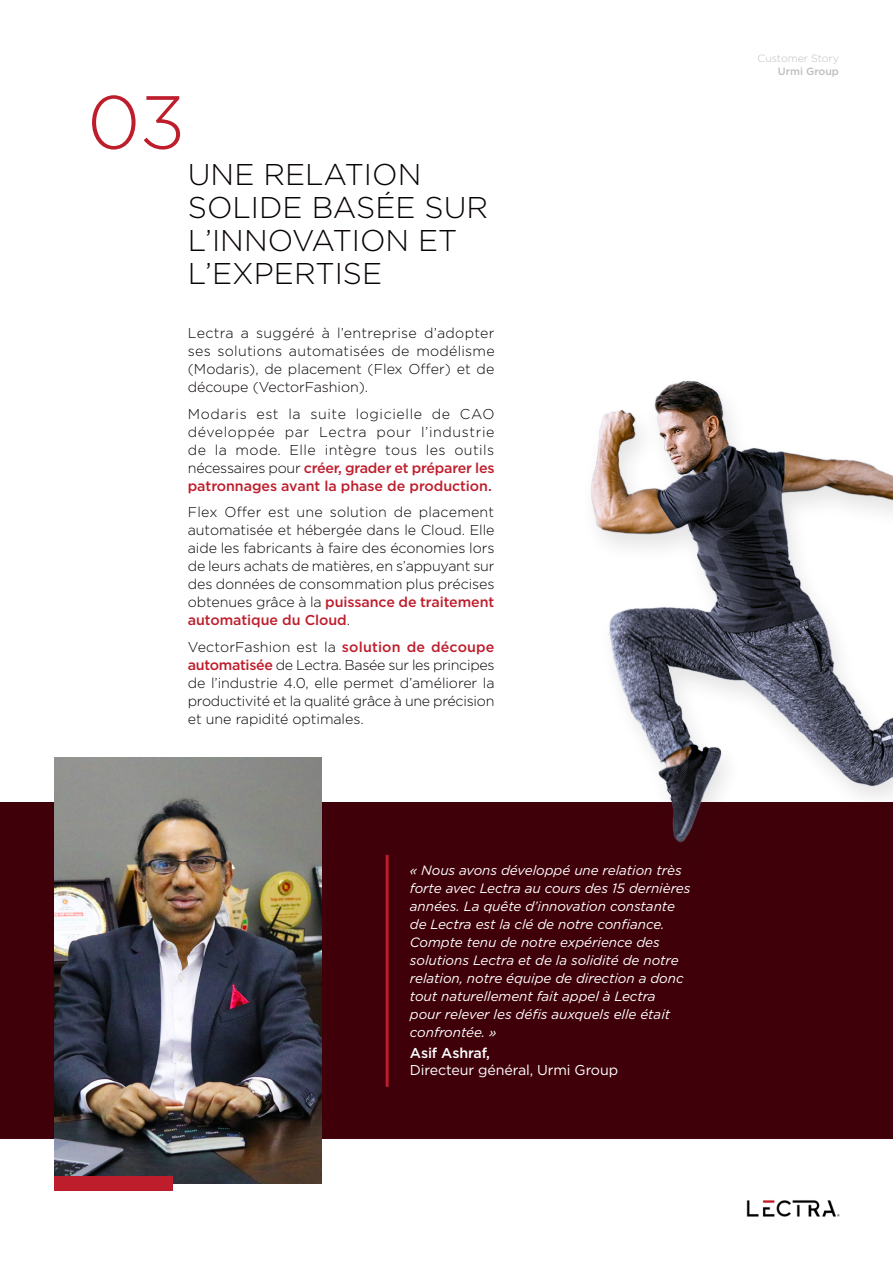
<style>
.page{position:relative;width:893px;height:1263px;background:#fff}
.page>*{position:absolute;margin:0;border:0;box-sizing:border-box;transform-origin:0 0}
.t1{font:300 75px "Gotham";color:#be1d2c}
.t2{font:300 30px/33px "Gotham";color:#080302}
.t3{font:300 14.25px/18px "Gotham";letter-spacing:-.005em;color:#080302;text-align:justify}
.t4{font:14.25px "Gotham";letter-spacing:-.01em;color:#fff}
.t5{font:500 14.25px "Gotham";letter-spacing:-.01em;color:#fff}
.t6{font:italic 13.5px/18px "Gotham";letter-spacing:-.005em;color:#fff}
.t7{font:300 10.5px "Gotham";color:#bfbebe}
.t8{font:500 10.5px "Gotham";color:#bfbebe}
.s1{font-weight:500;color:#be1d2c}
</style>
<div class="page">
<div style="left:0;top:803px;width:893px;height:336px;background:#3f0009"></div>
<hr style="left:386px;top:855px;width:3px;height:232px;background:#be1d2c">
<img style="left:54px;top:758px;width:268px;height:426px">
<div style="left:54px;top:1176px;width:119px;height:15px;background:#be1d2c"></div>
<img style="left:533px;top:380px;width:360px;height:463px">
<img style="left:746px;top:1200px;width:94px;height:17px">
<h1 class="t1" style="left:87px;top:75px;width:100px">03</h1>
<h2 class="t2" style="left:188px;top:157px;width:302px">UNE RELATION<br>SOLIDE BASÉE SUR<br>L’INNOVATION ET<br>L’EXPERTISE</h2>
<p class="t3" style="left:188px;top:324px;width:308px">Lectra a suggéré à l’entreprise d’adopter ses solutions automatisées de modélisme (Modaris), de placement (Flex Offer) et de découpe (VectorFashion).</p>
<p class="t3" style="left:188px;top:404px;width:308px">Modaris est la suite logicielle de CAO développée par Lectra pour l’industrie de la mode. Elle intègre tous les outils nécessaires pour <span class="s1">créer, grader et préparer les patronnages avant la phase de production.</span></p>
<p class="t3" style="left:188px;top:503px;width:308px">Flex Offer est une solution de placement automatisée et hébergée dans le Cloud. Elle aide les fabricants à faire des économies lors de leurs achats de matières, en s’appuyant sur des données de consommation plus précises obtenues grâce à la <span class="s1">puissance de traitement automatique du Cloud</span>.</p>
<p class="t3" style="left:188px;top:637px;width:308px">VectorFashion est la <span class="s1">solution de découpe automatisée</span> de Lectra. Basée sur les principes de l’industrie 4.0, elle permet d’améliorer la productivité et la qualité grâce à une précision et une rapidité optimales.</p>
<p class="t6" style="left:410px;top:860px;width:282px">« Nous avons développé une relation très forte avec Lectra au cours des 15 dernières années. La quête d’innovation constante de Lectra est la clé de notre confiance.<br>Compte tenu de notre expérience des solutions Lectra et de la solidité de notre relation, notre équipe de direction a donc tout naturellement fait appel à Lectra<br>pour relever les défis auxquels elle était confrontée. »</p>
<p class="t5" style="left:410px;top:1043px;width:82px">Asif Ashraf,</p>
<p class="t4" style="left:410px;top:1061px;width:210px">Directeur général, Urmi Group</p>
<p class="t7" style="left:758px;top:52px;width:83px">Customer Story</p>
<p class="t8" style="left:778px;top:64px;width:63px">Urmi Group</p>
</div>
